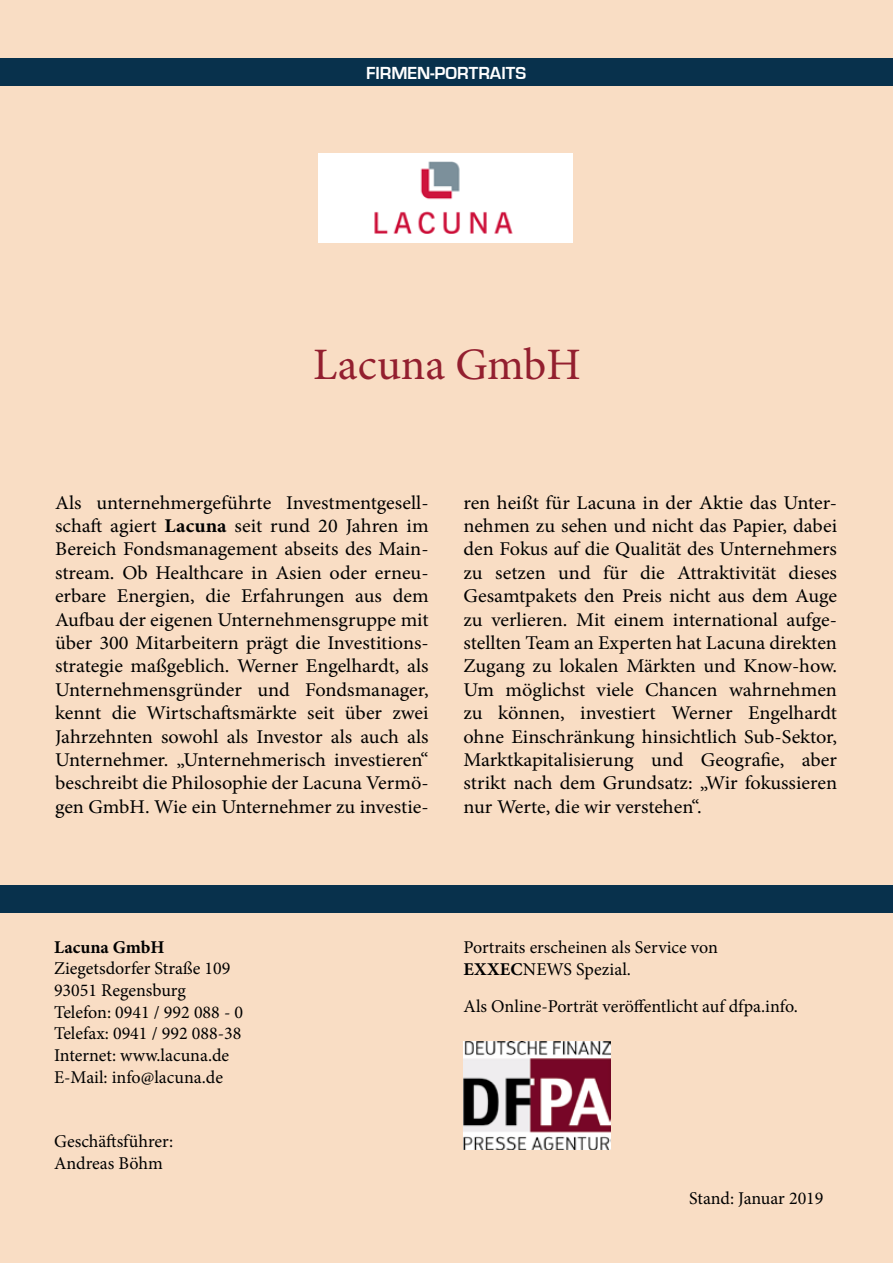
<style>
.page{position:relative;width:893px;height:1263px;background:#f9ddc4}
.page>*{position:absolute;margin:0;border:0;box-sizing:border-box;transform-origin:0 0}
.t1{font:45px "Minion Pro";color:#931f2f}
.t2{font:19.5px/23.4px "Minion Pro";color:#000;text-align:justify;scale:1.04 1}
.t3{font:18px/21.6px "Minion Pro";color:#000}
.t4{font:700 18px "Eurostile";color:#fff}
.t5{font:700 18px "Minion Pro";color:#000}
.s1{font-weight:700}
</style>
<div class="page">
<div style="left:0;top:58px;width:893px;height:28px;background:#08314c"></div>
<div style="left:318px;top:153px;width:255px;height:89px;background:#fff"></div>
<img style="left:374px;top:161px;width:139px;height:73px">
<div style="left:0;top:885px;width:893px;height:28px;background:#08314c"></div>
<img style="left:463px;top:1042px;width:147px;height:108px">
<p class="t4" style="left:366px;top:63px;width:162px">FIRMEN-PORTRAITS</p>
<h1 class="t1" style="left:313px;top:334px;width:269px">Lacuna GmbH</h1>
<p class="t2" style="left:55px;top:491px;width:361px">Als unternehmergeführte Investmentgesell&shy;schaft agiert <span class="s1">Lacuna</span> seit rund 20 Jahren im Bereich Fondsmanagement abseits des Main&shy;stream. Ob Healthcare in Asien oder erneu&shy;erbare Energien, die Erfahrungen aus dem Aufbau der eigenen Unternehmensgruppe mit über 300 Mitarbeitern prägt die Investitions&shy;strategie maßgeblich. Werner Engelhardt, als Unternehmensgründer und Fondsmanager, kennt die Wirtschaftsmärkte seit über zwei Jahrzehnten sowohl als Investor als auch als Unternehmer. „Unternehmerisch investieren“ beschreibt die Philosophie der Lacuna Vermö&shy;gen GmbH. Wie ein Unternehmer zu investie-</p>
<p class="t2" style="left:463px;top:491px;width:361px">ren heißt für Lacuna in der Aktie das Unter&shy;nehmen zu sehen und nicht das Papier, dabei den Fokus auf die Qualität des Unternehmers zu setzen und für die Attraktivität dieses Gesamtpakets den Preis nicht aus dem Auge zu verlieren. Mit einem international aufge&shy;stellten Team an Experten hat Lacuna direkten Zugang zu lokalen Märkten und Know-how.<br>Um möglichst viele Chancen wahrnehmen zu können, investiert Werner Engelhardt ohne Einschränkung hinsichtlich Sub-Sektor, Marktkapitalisierung und Geografie, aber strikt nach dem Grundsatz: „Wir fokussieren nur Werte, die wir verstehen“.</p>
<p class="t5" style="left:54px;top:934px;width:112px">Lacuna GmbH</p>
<p class="t3" style="left:54px;top:958px;width:191px">Ziegetsdorfer Straße 109<br>93051 Regensburg<br>Telefon: 0941 / 992 088 - 0<br>Telefax: 0941 / 992 088-38<br>Internet: www.lacuna.de<br>E-Mail: info@lacuna.de</p>
<p class="t3" style="left:54px;top:1131px;width:121px">Geschäftsführer:<br>Andreas Böhm</p>
<p class="t3" style="left:463px;top:936px;width:256px">Portraits erscheinen als Service von<br><span class="s1">EXXEC</span>NEWS Spezial.</p>
<p class="t3" style="left:463px;top:996px;width:336px">Als Online-Porträt veröffentlicht auf dfpa.info.</p>
<p class="t3" style="left:689px;top:1187px;width:136px">Stand: Januar 2019</p>
</div>
